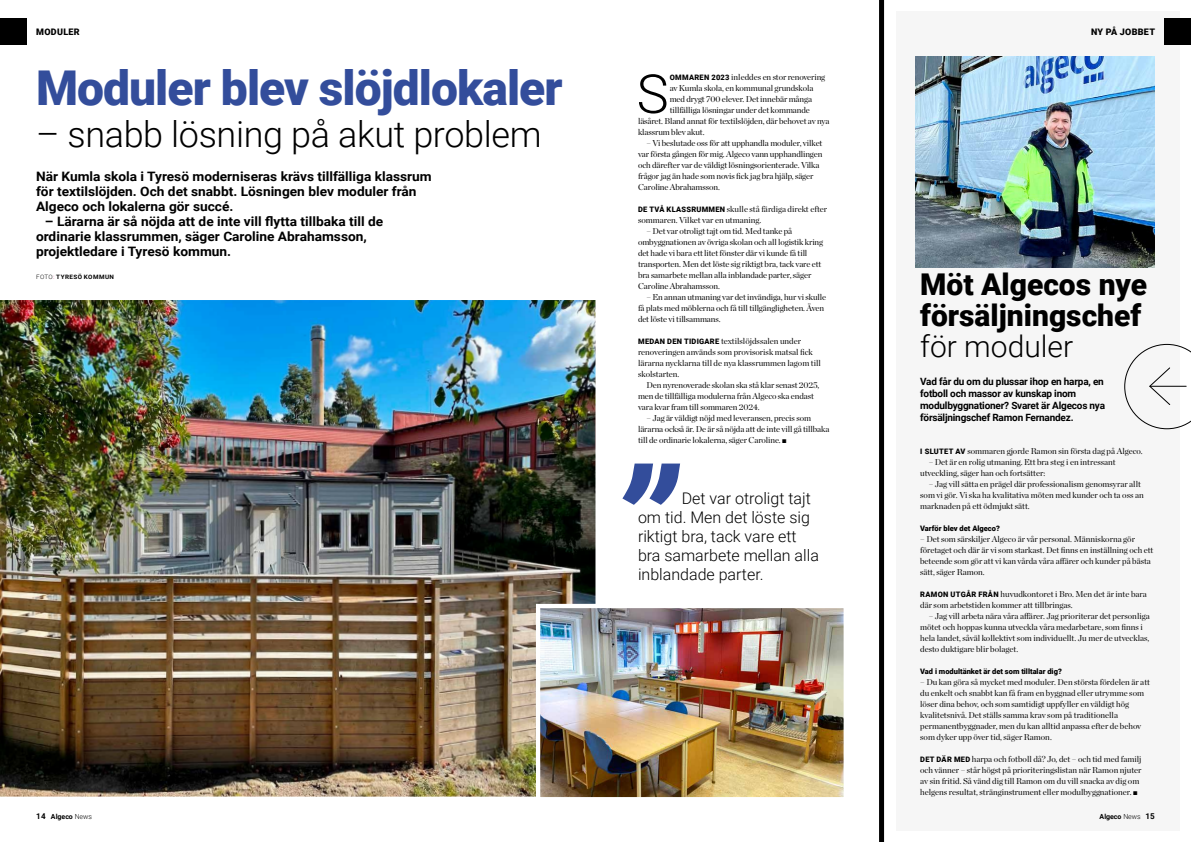
<style>
.page{position:relative;width:1191px;height:842px;background:#fff}
.page>*{position:absolute;margin:0;border:0;box-sizing:border-box;transform-origin:0 0}
.t1{font:300 53.9px "Roboto";color:#000}
.t2{font:900 48px "Roboto";letter-spacing:-.02em;color:#334d9b}
.t3{font:300 36px "Roboto";letter-spacing:-.01em;color:#000}
.t4{font:900 30px/31px "Roboto";color:#000}
.t5{font:300 30px "Roboto";color:#000}
.t6{font:300 16px/19px "Roboto";color:#000}
.t7{font:700 13px/15px "Roboto";color:#000;scale:1.06 1}
.t8{font:700 10px/12px "Roboto";letter-spacing:-.02em;color:#000}
.t9{font:900 9px "Roboto";letter-spacing:.035em;color:#000}
.t10{font:8.5px/11px "Chronicle Display";letter-spacing:-.005em;color:#000}
.t11{font:900 7.5px "Roboto";color:#000}
.t12{font:700 7px "Roboto";color:#000}
.t13{font:700 6px "Roboto";letter-spacing:.07em;color:#000;scale:1.05 1}
.s1{font-weight:300}
.s2{font-weight:300;color:#e6007d}
.s3{font-family:"Roboto";font-weight:900;font-size:7.5px}
.s4{font-family:"Alegreya Sans";font-weight:100}
.s5{font-size:8px}
</style>
<div class="page">
<div style="left:0;top:18px;width:27px;height:26px;background:#000"></div>
<div style="left:896px;top:11px;width:283px;height:819px;background:#f6f6f6"></div>
<img style="left:916px;top:57px;width:238px;height:210px">
<svg style="left:1124px;top:344px;width:67px;height:85px"></svg>
<hr style="left:1150px;top:386px;width:36px;height:1px;background:#000">
<div style="left:1164px;top:18px;width:27px;height:26px;background:#000"></div>
<div style="left:879px;top:0;width:5px;height:842px;background:#000"></div>
<img style="left:0;top:300px;width:595px;height:497px">
<img style="left:541px;top:609px;width:302px;height:187px">
<div style="left:536px;top:604px;width:312px;height:197px;border:4px solid #fff"></div>
<svg style="left:622px;top:463px;width:58px;height:42px"></svg>
<p class="t9" style="left:36px;top:25px;width:45px">MODULER</p>
<p class="t9" style="left:1091px;top:25px;width:66px">NY PÅ JOBBET</p>
<h2 class="t2" style="left:36px;top:54px;width:528px">Moduler blev slöjdlokaler</h2>
<h3 class="t3" style="left:36px;top:109px;width:507px">– snabb lösning på akut problem</h3>
<h3 class="t7" style="left:36px;top:168px;width:375px">När Kumla skola i Tyresö moderniseras krävs tillfälliga klassrum för textilslöjden. Och det snabbt. Lösningen blev moduler från<br>Algeco och lokalerna gör succé.</h3>
<h3 class="t7" style="left:36px;top:213px;width:329px;text-indent:9px">– Lärarna är så nöjda att de inte vill flytta tillbaka till de ordinarie klassrummen, säger Caroline Abrahamsson, projektledare i Tyresö kommun.</h3>
<p class="t13" style="left:36px;top:272px;width:76px"><span class="s1">FOTO</span><span class="s2">:</span> TYRESÖ KOMMUN</p>
<h1 class="t1" style="left:636px;top:56px;width:33px">S</h1>
<p class="t10" style="left:670px;top:71px;width:157px"><span class="s3">OMMAREN 2023</span> inleddes en stor renovering</p>
<p class="t10" style="left:669px;top:82px;width:145px">av Kumla skola, en kommunal grundskola</p>
<p class="t10" style="left:669px;top:93px;width:144px">med drygt 700 elever. Det innebär många</p>
<p class="t10" style="left:669px;top:104px;width:142px">tillfälliga lösningar under det kommande</p>
<p class="t10" style="left:638px;top:115px;width:193px">läsåret. Bland annat för textilslöjden, där behovet av nya</p>
<p class="t10" style="left:638px;top:126px;width:68px">klassrum blev akut.</p>
<p class="t10" style="left:638px;top:137px;width:186px;text-indent:8px">– Vi beslutade oss för att upphandla moduler, vilket var första gången för mig. Algeco vann upphandlingen och därefter var de väldigt lösningsorienterade. Vilka frågor jag än hade som novis fick jag bra hjälp, säger Caroline Abrahamsson.</p>
<p class="t10" style="left:638px;top:203px;width:191px"><span class="s3">DE TVÅ KLASSRUMMEN</span> skulle stå färdiga direkt efter sommaren. Vilket var en utmaning.</p>
<p class="t10" style="left:638px;top:225px;width:187px;text-indent:8px">– Det var otroligt tajt om tid. Med tanke på ombyggnationen av övriga skolan och all logistik kring det hade vi bara ett litet fönster där vi kunde få till transporten. Men det löste sig riktigt bra, tack vare ett bra samarbete mellan alla inblandade parter, säger Caroline Abrahamsson.</p>
<p class="t10" style="left:638px;top:291px;width:190px;text-indent:8px">– En annan utmaning var det invändiga, hur vi skulle få plats med möblerna och få till tillgängligheten. Även det löste vi tillsammans.</p>
<p class="t10" style="left:638px;top:335px;width:184px"><span class="s3">MEDAN DEN TIDIGARE</span> textilslöjdssalen under renoveringen används som provisorisk matsal fick lärarna nycklarna till de nya klassrummen lagom till skolstarten.</p>
<p class="t10" style="left:638px;top:379px;width:183px;text-indent:8px">Den nyrenoverade skolan ska stå klar senast 2025, men de tillfälliga modulerna från Algeco ska endast vara kvar fram till sommaren 2024.</p>
<p class="t10" style="left:638px;top:412px;width:193px;text-indent:8px">– Jag är väldigt nöjd med leveransen, precis som lärarna också är. De är så nöjda att de inte vill gå tillbaka till de ordinarie lokalerna, säger Caroline. <span class="s4">◼</span></p>
<h3 class="t6" style="left:638px;top:488px;width:182px;text-indent:44px">Det var otroligt tajt om tid. Men det löste sig riktigt bra, tack vare ett bra samarbete mellan alla inblandade parter.</h3>
<h3 class="t4" style="left:920px;top:268px;width:229px">Möt Algecos nye försäljningschef</h3>
<h3 class="t5" style="left:920px;top:325px;width:154px">för moduler</h3>
<p class="t8" style="left:920px;top:375px;width:186px">Vad får du om du plussar ihop en harpa, en fotboll och massor av kunskap inom modulbyggnationer? Svaret är Algecos nya försäljningschef Ramon Fernandez.</p>
<p class="t10" style="left:920px;top:445px;width:224px"><span class="s3">I SLUTET AV</span> sommaren gjorde Ramon sin första dag på Algeco.</p>
<p class="t10" style="left:920px;top:456px;width:197px;text-indent:8px">– Det är en rolig utmaning. Ett bra steg i en intressant utveckling, säger han och fortsätter:</p>
<p class="t10" style="left:920px;top:478px;width:225px;text-indent:8px">– Jag vill sätta en prägel där professionalism genomsyrar allt som vi gör. Vi ska ha kvalitativa möten med kunder och ta oss an marknaden på ett ödmjukt sätt.</p>
<p class="t11" style="left:920px;top:523px;width:81px">Varför blev det Algeco?</p>
<p class="t10" style="left:920px;top:533px;width:235px">– Det som särskiljer Algeco är vår personal. Människorna gör företaget och där är vi som starkast. Det finns en inställning och ett beteende som gör att vi kan vårda våra affärer och kunder på bästa sätt, säger Ramon.</p>
<p class="t10" style="left:920px;top:588px;width:228px"><span class="s3">RAMON UTGÅR FRÅN</span> huvudkontoret i Bro. Men det är inte bara där som arbetstiden kommer att tillbringas.</p>
<p class="t10" style="left:920px;top:610px;width:231px;text-indent:8px">– Jag vill arbeta nära våra affärer. Jag prioriterar det personliga mötet och hoppas kunna utveckla våra medarbetare, som finns i hela landet, såväl kollektivt som individuellt. Ju mer de utvecklas, desto duktigare blir bolaget.</p>
<p class="t11" style="left:920px;top:666px;width:143px">Vad i modultänket är det som tilltalar dig?</p>
<p class="t10" style="left:920px;top:676px;width:231px">– Du kan göra så mycket med moduler. Den största fördelen är att du enkelt och snabbt kan få fram en byggnad eller utrymme som löser dina behov, och som samtidigt uppfyller en väldigt hög kvalitetsnivå. Det ställs samma krav som på traditionella permanentbyggnader, men du kan alltid anpassa efter de behov som dyker upp över tid, säger Ramon.</p>
<p class="t10" style="left:920px;top:753px;width:223px"><span class="s3">DET DÄR MED</span> harpa och fotboll då? Jo, det – och tid med familj och vänner – står högst på prioriteringslistan när Ramon njuter av sin fritid. Så vänd dig till Ramon om du vill snacka av dig om helgens resultat, stränginstrument eller modulbyggnationer. <span class="s4">◼</span></p>
<p class="t12" style="left:36px;top:812px;width:57px"><span class="s5">14</span> Algeco <span class="s1">News</span></p>
<p class="t12" style="left:1099px;top:812px;width:57px">Algeco <span class="s1">News</span> <span class="s5">15</span></p>
</div>
